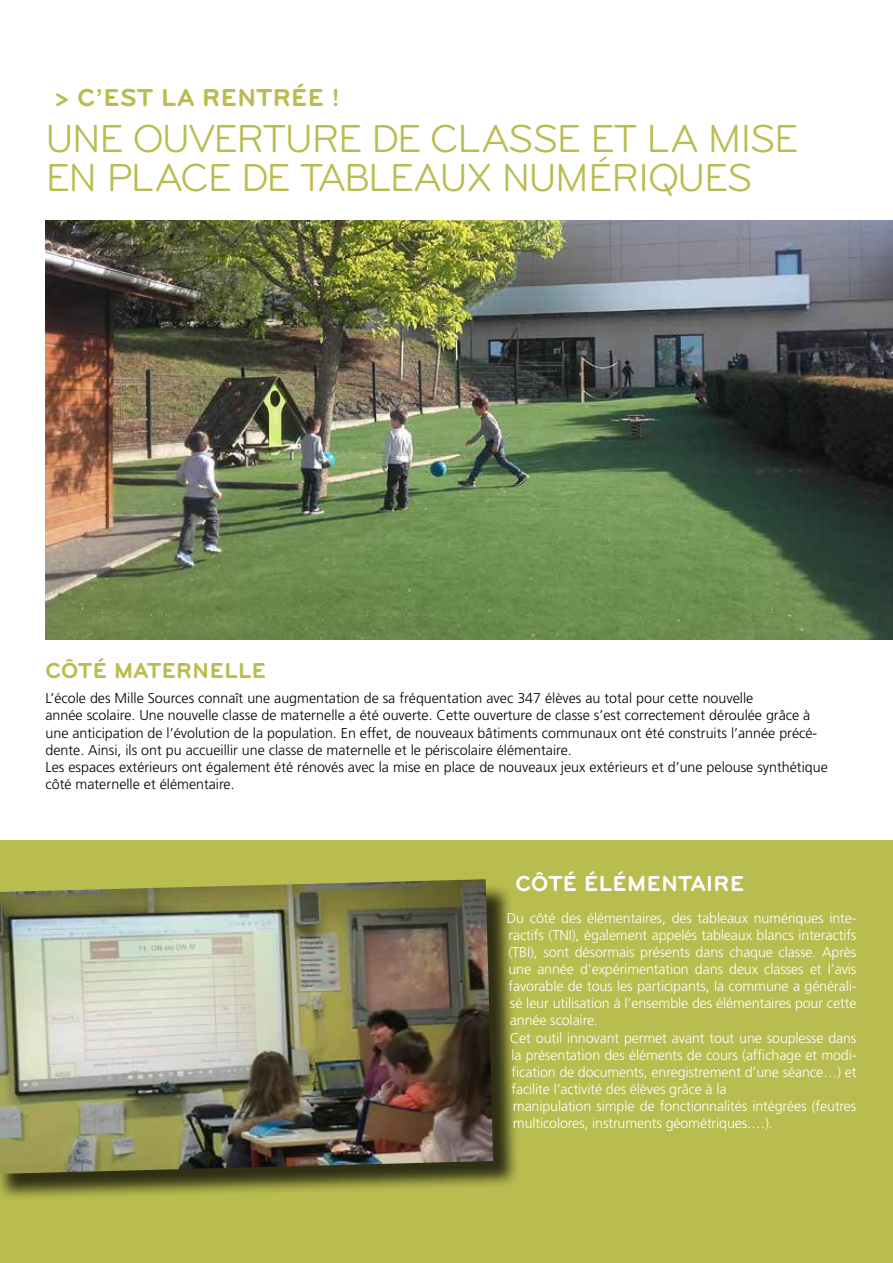
<style>
.page{position:relative;width:893px;height:1263px;background:#fff}
.page>*{position:absolute;margin:0;border:0;box-sizing:border-box;transform-origin:0 0}
.t1{font:40.5px/38.4px "Bryant Regular Alt";letter-spacing:-.045em;color:#b9bc4f}
.t2{font:25.5px "Bryant Bold Alt";color:#b9bc4f}
.t3{font:22.5px "Bryant Bold Alt";color:#fff}
.t4{font:22.5px "Bryant Bold Alt";color:#b9bc4f}
.t5{font:300 14.25px "Frutiger";letter-spacing:-.01em;color:#fff}
.t6{font:300 14.25px/17.1px "Frutiger";color:#000}
</style>
<div class="page">
<img style="left:45px;top:220px;width:848px;height:419px">
<div style="left:0;top:840px;width:893px;height:423px;background:#b9bc4f"></div>
<div style="left:0;top:883px;width:520px;height:318px;background:#000;opacity:.75"></div>
<img style="left:0;top:879px;width:493px;height:295px">
<h2 class="t2" style="left:53px;top:83px;width:289px">&gt; C’EST LA RENTRÉE !</h2>
<h1 class="t1" style="left:45px;top:119px;width:754px">UNE OUVERTURE DE CLASSE ET LA MISE<br>EN PLACE DE TABLEAUX NUMÉRIQUES</h1>
<h3 class="t4" style="left:45px;top:658px;width:222px">CÔTÉ MATERNELLE</h3>
<p class="t6" style="left:45px;top:690px;width:784px">L’école des Mille Sources connaît une augmentation de sa fréquentation avec 347 élèves au total pour cette nouvelle<br>année scolaire. Une nouvelle classe de maternelle a été ouverte. Cette ouverture de classe s’est correctement déroulée grâce à une anticipation de l’évolution de la population. En effet, de nouveaux bâtiments communaux ont été construits l’année précé&shy;dente. Ainsi, ils ont pu accueillir une classe de maternelle et le périscolaire élémentaire.<br>Les espaces extérieurs ont également été rénovés avec la mise en place de nouveaux jeux extérieurs et d’une pelouse synthétique côté maternelle et élémentaire.</p>
<h3 class="t3" style="left:516px;top:871px;width:230px">CÔTÉ ÉLÉMENTAIRE</h3>
<p class="t5" style="left:507px;top:910px;width:351px">Du côté des élémentaires, des tableaux numériques inte-</p>
<p class="t5" style="left:508px;top:927px;width:350px">ractifs (TNI), également appelés tableaux blancs interactifs</p>
<p class="t5" style="left:508px;top:944px;width:350px">(TBI), sont désormais présents dans chaque classe. Après</p>
<p class="t5" style="left:508px;top:961px;width:350px">une année d’expérimentation dans deux classes et l’avis</p>
<p class="t5" style="left:508px;top:978px;width:349px">favorable de tous les participants, la commune a générali-</p>
<p class="t5" style="left:510px;top:995px;width:348px">sé leur utilisation à l’ensemble des élémentaires pour cette</p>
<p class="t5" style="left:510px;top:1012px;width:90px">année scolaire.</p>
<p class="t5" style="left:510px;top:1029px;width:348px">Cet outil innovant permet avant tout une souplesse dans</p>
<p class="t5" style="left:511px;top:1047px;width:346px">la présentation des éléments de cours (affichage et modi-</p>
<p class="t5" style="left:511px;top:1064px;width:346px">fication de documents, enregistrement d’une séance…) et</p>
<p class="t5" style="left:511px;top:1081px;width:217px">facilite l’activité des élèves grâce à la</p>
<p class="t5" style="left:513px;top:1098px;width:345px">manipulation simple de fonctionnalités intégrées (feutres</p>
<p class="t5" style="left:513px;top:1115px;width:261px">multicolores, instruments géométriques.…).</p>
</div>
